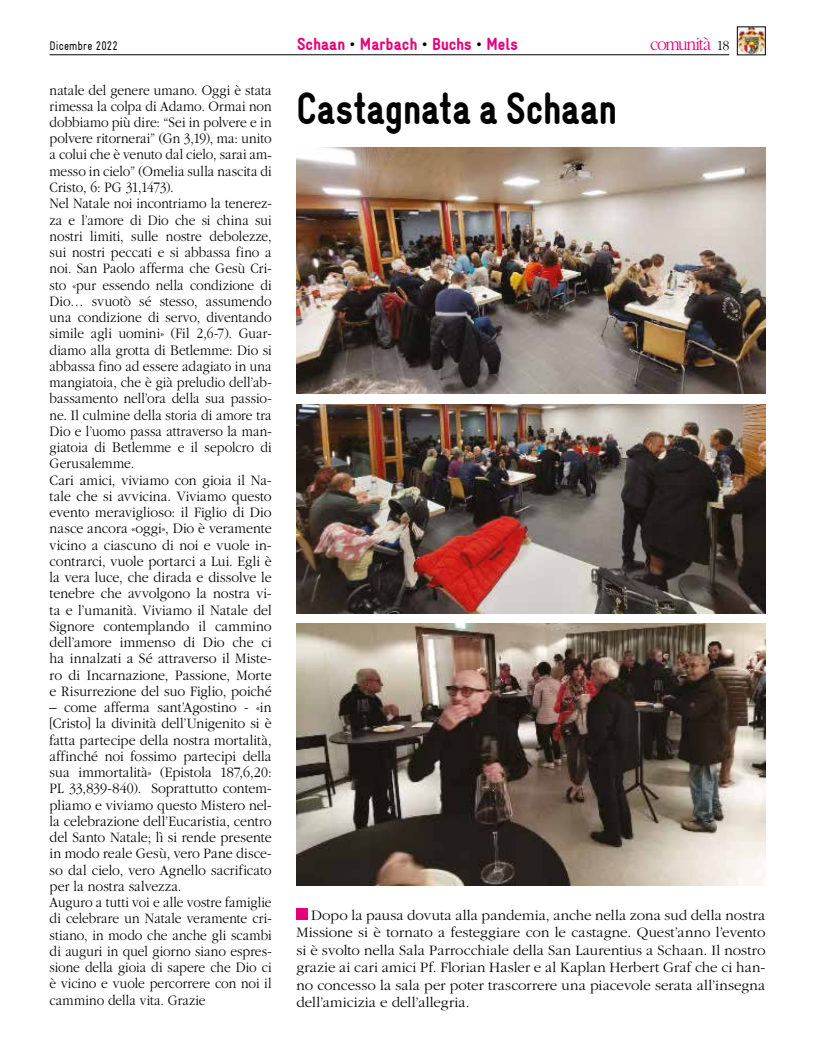
<style>
.page{position:relative;width:815px;height:1063px;background:#fff}
.page>*{position:absolute;margin:0;border:0;box-sizing:border-box;transform-origin:0 0}
.t1{font:900 45px "Gravur Condensed";color:#000;scale:.9 1}
.t2{font:300 19.38px "Garamond";letter-spacing:-.07em;color:#e6007d;scale:.9 1}
.t3{font:900 17.5px "Gravur Condensed";color:#e6007d}
.t4{font:300 15px/16.2px "Garamond";letter-spacing:.005em;color:#000;scale:.9 1}
.t5{font:300 15px/16.2px "Garamond";letter-spacing:.005em;color:#000;scale:.93 1}
.t6{font:300 15px/17.5px "Garamond";letter-spacing:.005em;color:#000;text-align:justify}
.t7{font:12.5px "Gravur Condensed";letter-spacing:.015em;color:#000;scale:.9 1}
.s1{color:#000}
.s2{font-size:14.38px;color:#000}
</style>
<div class="page">
<hr style="left:50px;top:55px;width:679px;height:1px;background:#000">
<img style="left:739px;top:29px;width:24px;height:24px">
<div style="left:296px;top:909px;width:12px;height:11px;background:#e6007d"></div>
<img style="left:296px;top:148px;width:469px;height:246px">
<img style="left:296px;top:405px;width:469px;height:208px">
<img style="left:296px;top:624px;width:469px;height:262px">
<p class="t7" style="left:50px;top:38px;width:77px">Dicembre 2022</p>
<p class="t3" style="left:297px;top:34px;width:222px">Schaan <span class="s1">•</span> Marbach <span class="s1">•</span> Buchs <span class="s1">•</span> Mels</p>
<p class="t2" style="left:650px;top:33px;width:89px">comunità <span class="s2">18</span></p>
<p class="t4" style="left:50px;top:82px;width:248px">natale del genere umano. Oggi è stata rimessa la colpa di Adamo. Ormai non dobbiamo più dire: “Sei in polvere e in polvere ritornerai” (Gn 3,19), ma: unito a colui che è venuto dal cielo, sarai am&shy;messo in cielo” (Omelia sulla nascita di Cristo, 6: PG 31,1473).<br>Nel Natale noi incontriamo la tenerez&shy;za e l’amore di Dio che si china sui nostri limiti, sulle nostre debolezze, sui nostri peccati e si abbassa fino a noi. San Paolo afferma che Gesù Cri&shy;sto «pur essendo nella condizione di Dio… svuotò sé stesso, assumendo una condizione di servo, diventando simile agli uomini» (Fil 2,6-7). Guar&shy;diamo alla grotta di Betlemme: Dio si abbassa fino ad essere adagiato in una mangiatoia, che è già preludio dell’ab&shy;bassamento nell’ora della sua passio&shy;ne. Il culmine della storia di amore tra Dio e l’uomo passa attraverso la man&shy;giatoia di Betlemme e il sepolcro di Gerusalemme.<br>Cari amici, viviamo con gioia il Na&shy;tale che si avvicina. Viviamo questo evento meraviglioso: il Figlio di Dio nasce ancora «oggi», Dio è veramente vicino a ciascuno di noi e vuole in&shy;contrarci, vuole portarci a Lui. Egli è la vera luce, che dirada e dissolve le tenebre che avvolgono la nostra vi&shy;ta e l’umanità. Viviamo il Natale del Signore contemplando il cammino dell’amore immenso di Dio che ci ha innalzati a Sé attraverso il Miste&shy;ro di Incarnazione, Passione, Morte e Risurrezione del suo Figlio, poiché</p>
<p class="t5" style="left:50px;top:699px;width:240px">– come afferma sant’Agostino - «in [Cristo] la divinità dell’Unigenito si è fatta partecipe della nostra mortalità, affinché noi fossimo partecipi della sua immortalità» (Epistola 187,6,20:<br>PL 33,839-840). Soprattutto contem&shy;pliamo e viviamo questo Mistero nel&shy;la celebrazione dell’Eucaristia, centro del Santo Natale; lì si rende presente in modo reale Gesù, vero Pane disce&shy;so dal cielo, vero Agnello sacrificato per la nostra salvezza.<br>Auguro a tutti voi e alle vostre famiglie di celebrare un Natale veramente cri&shy;stiano, in modo che anche gli scambi di auguri in quel giorno siano espres&shy;sione della gioia di sapere che Dio ci è vicino e vuole percorrere con noi il cammino della vita. Grazie</p>
<h1 class="t1" style="left:296px;top:83px;width:358px">Castagnata a Schaan</h1>
<p class="t6" style="left:296px;top:906px;width:470px;text-indent:15px">Dopo la pausa dovuta alla pandemia, anche nella zona sud della nostra Missione si è tornato a festeggiare con le castagne. Quest’anno l’evento si è svolto nella Sala Parrocchiale della San Laurentius a Schaan. Il nostro grazie ai cari amici Pf. Florian Hasler e al Kaplan Herbert Graf che ci han&shy;no concesso la sala per poter trascorrere una piacevole serata all’insegna dell’amicizia e dell’allegria.</p>
</div>
